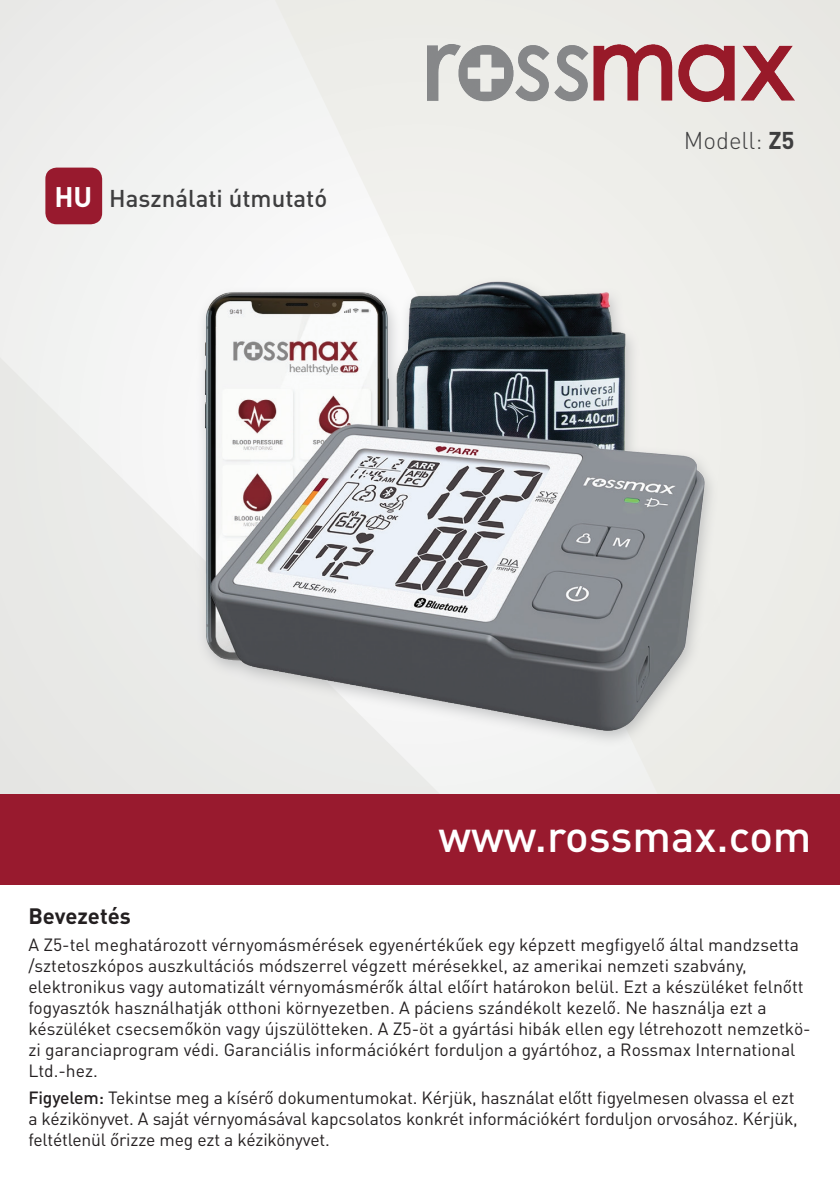
<style>
.page{position:relative;width:840px;height:1191px;background:#fff}
.page>*{position:absolute;margin:0;border:0;box-sizing:border-box;transform-origin:0 0}
.t1{font:500 44px "DIN Pro";color:#fff}
.t2{font:500 24px "DIN Pro";color:#3e3e3f}
.t3{font:300 24px "DIN Pro";color:#3e3e3f}
.t4{font:700 22px "DIN Pro";color:#231f20}
.t5{font:17.6px/21px "DIN Pro";color:#231f20}
.s1{font-weight:700;font-size:28px;color:#fff}
.s2{font-weight:700}
.s3{font-weight:500}
</style>
<div class="page">
<div style="left:0;top:0;width:839px;height:884px;background:#efefee"></div>
<div style="left:0;top:649px;width:107px;height:145px;background:#e7e7e5"></div>
<svg style="left:360px;top:0;width:479px;height:794px"></svg>
<img style="left:201px;top:244px;width:528px;height:533px">
<img style="left:427px;top:44px;width:367px;height:57px">
<div style="left:0;top:794px;width:839px;height:90px;background:#981a2e"></div>
<div style="left:45px;top:168px;width:57px;height:56px;background:#981a2e;border-radius:11px"></div>
<h2 class="t2" style="left:54px;top:182px;width:274px"><span class="s1">HU</span> Használati útmutató</h2>
<h2 class="t3" style="left:683px;top:124px;width:112px">Modell: <span class="s2">Z5</span></h2>
<h1 class="t1" style="left:438px;top:806px;width:374px">www.rossmax.com</h1>
<p class="t4" style="left:28px;top:901px;width:104px">Bevezetés</p>
<p class="t5" style="left:28px;top:933px;width:783px">A Z5-tel meghatározott vérnyomásmérések egyenértékűek egy képzett megfigyelő által mandzsetta /sztetoszkópos auszkultációs módszerrel végzett mérésekkel, az amerikai nemzeti szabvány, elektronikus vagy automatizált vérnyomásmérők által előírt határokon belül. Ezt a készüléket felnőtt fogyasztók használhatják otthoni környezetben. A páciens szándékolt kezelő. Ne használja ezt a készüléket csecsemőkön vagy újszülötteken. A Z5-öt a gyártási hibák ellen egy létrehozott nemzetkö&shy;zi garanciaprogram védi. Garanciális információkért forduljon a gyártóhoz, a Rossmax International Ltd.-hez.</p>
<p class="t5" style="left:28px;top:1086px;width:770px"><span class="s3">Figyelem:</span> Tekintse meg a kísérő dokumentumokat. Kérjük, használat előtt figyelmesen olvassa el ezt a kézikönyvet. A saját vérnyomásával kapcsolatos konkrét információkért forduljon orvosához. Kérjük, feltétlenül őrizze meg ezt a kézikönyvet.</p>
</div>
